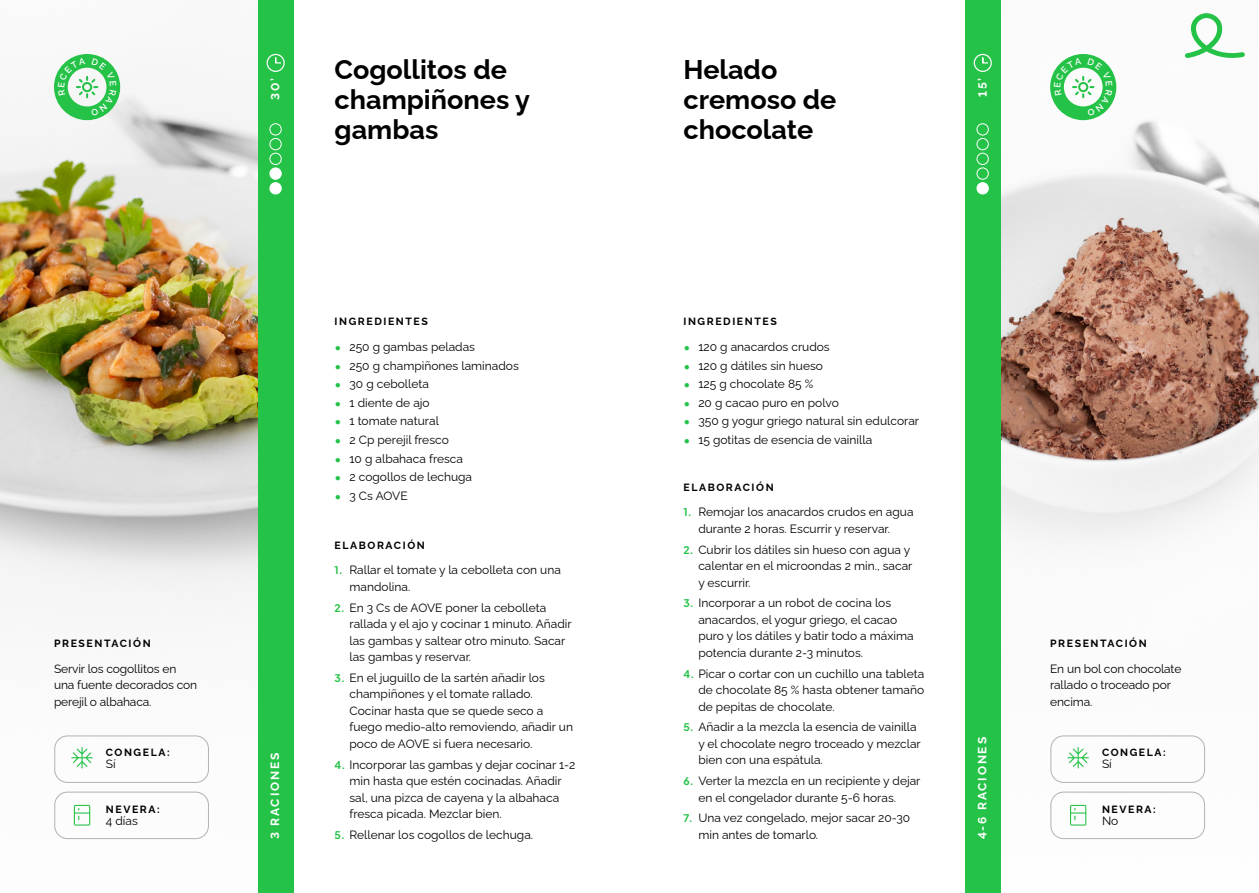
<style>
.page{position:relative;width:1259px;height:893px;background:#fff}
.page>*{position:absolute;margin:0;border:0;box-sizing:border-box;transform-origin:0 0}
.t1{font:700 27px/30px "Raleway";color:#000}
.t2{font:12px/16.5px "Raleway";color:#000}
.t3{font:700 12px "Raleway";letter-spacing:.15em;color:#fff}
.t4{font:700 10.5px "Raleway";letter-spacing:.15em;color:#000}
.s1{font-family:"Plus Jakarta Sans";font-weight:700;font-size:10.5px;color:#24c247}
</style>
<div class="page">
<img style="left:1000px;top:0;width:259px;height:893px">
<img style="left:0;top:54px;width:258px;height:786px">
<svg style="left:74px;top:805px;width:16px;height:21px"></svg>
<div style="left:54px;top:735px;width:155px;height:48px;border:1px solid #b3b2b2;border-radius:13px"></div>
<div style="left:54px;top:792px;width:155px;height:47px;border:1px solid #b3b2b2;border-radius:13px"></div>
<svg style="left:71px;top:747px;width:22px;height:21px"></svg>
<svg style="left:1070px;top:805px;width:16px;height:21px"></svg>
<div style="left:1050px;top:735px;width:155px;height:48px;border:1px solid #b3b2b2;border-radius:13px"></div>
<div style="left:1050px;top:792px;width:155px;height:47px;border:1px solid #b3b2b2;border-radius:13px"></div>
<svg style="left:1067px;top:747px;width:21px;height:21px"></svg>
<div style="left:258px;top:0;width:35px;height:893px;background:#24c247"></div>
<div style="left:270px;top:183px;width:11px;height:11px;background:#fff;border-radius:50%"></div>
<div style="left:270px;top:182px;width:11px;height:12px;border:1px solid #fff;border-radius:50%"></div>
<div style="left:270px;top:153px;width:11px;height:12px;border:1px solid #fff;border-radius:50%"></div>
<div style="left:270px;top:168px;width:11px;height:11px;background:#fff;border-radius:50%"></div>
<div style="left:270px;top:168px;width:11px;height:12px;border:1px solid #fff;border-radius:50%"></div>
<div style="left:270px;top:138px;width:11px;height:12px;border:1px solid #fff;border-radius:50%"></div>
<div style="left:270px;top:123px;width:11px;height:12px;border:1px solid #fff;border-radius:50%"></div>
<div style="left:267px;top:54px;width:18px;height:18px;border:1px solid #fff;border-radius:50%"></div>
<div style="left:275px;top:57px;width:7px;height:7px;border:1px solid #fff"></div>
<div style="left:965px;top:0;width:35px;height:893px;background:#24c247"></div>
<div style="left:977px;top:183px;width:11px;height:11px;background:#fff;border-radius:50%"></div>
<div style="left:976px;top:182px;width:12px;height:12px;border:1px solid #fff;border-radius:50%"></div>
<div style="left:976px;top:153px;width:12px;height:12px;border:1px solid #fff;border-radius:50%"></div>
<div style="left:976px;top:168px;width:12px;height:12px;border:1px solid #fff;border-radius:50%"></div>
<div style="left:976px;top:138px;width:12px;height:12px;border:1px solid #fff;border-radius:50%"></div>
<div style="left:976px;top:123px;width:12px;height:12px;border:1px solid #fff;border-radius:50%"></div>
<div style="left:973px;top:54px;width:19px;height:18px;border:1px solid #fff;border-radius:50%"></div>
<div style="left:982px;top:57px;width:6px;height:7px;border:1px solid #fff"></div>
<div style="left:54px;top:54px;width:66px;height:66px;border:14px solid #24c247;border-radius:50%"></div>
<div style="left:1050px;top:54px;width:66px;height:66px;border:14px solid #24c247;border-radius:50%"></div>
<svg style="left:1184px;top:13px;width:61px;height:45px"></svg>
<svg style="left:58px;top:58px;width:58px;height:58px"></svg>
<svg style="left:1054px;top:58px;width:58px;height:58px"></svg>
<p class="t3" style="left:266px;top:100px;width:23px;rotate:-90deg">30’</p>
<h1 class="t1" style="left:335px;top:52px;width:197px">Cogollitos de champiñones y gambas</h1>
<h1 class="t1" style="left:683px;top:52px;width:154px">Helado cremoso de chocolate</h1>
<p class="t3" style="left:973px;top:97px;width:21px;rotate:-90deg">15’</p>
<p class="t4" style="left:334px;top:313px;width:95px">INGREDIENTES</p>
<p class="t4" style="left:683px;top:313px;width:95px">INGREDIENTES</p>
<p class="t2" style="left:335px;top:337px;width:142px"><span class="s1">•</span> 250 g gambas peladas</p>
<p class="t2" style="left:335px;top:356px;width:186px"><span class="s1">•</span> 250 g champiñones laminados</p>
<p class="t2" style="left:335px;top:374px;width:96px"><span class="s1">•</span> 30 g cebolleta</p>
<p class="t2" style="left:335px;top:393px;width:97px"><span class="s1">•</span> 1 diente de ajo</p>
<p class="t2" style="left:335px;top:412px;width:106px"><span class="s1">•</span> 1 tomate natural</p>
<p class="t2" style="left:335px;top:430px;width:116px"><span class="s1">•</span> 2 Cp perejil fresco</p>
<p class="t2" style="left:335px;top:449px;width:130px"><span class="s1">•</span> 10 g albahaca fresca</p>
<p class="t2" style="left:335px;top:468px;width:139px"><span class="s1">•</span> 2 cogollos de lechuga</p>
<p class="t2" style="left:335px;top:486px;width:75px"><span class="s1">•</span> 3 Cs AOVE</p>
<p class="t2" style="left:683px;top:337px;width:148px"><span class="s1">•</span> 120 g anacardos crudos</p>
<p class="t2" style="left:683px;top:356px;width:141px"><span class="s1">•</span> 120 g dátiles sin hueso</p>
<p class="t2" style="left:683px;top:374px;width:131px"><span class="s1">•</span> 125 g chocolate 85 %</p>
<p class="t2" style="left:683px;top:393px;width:157px"><span class="s1">•</span> 20 g cacao puro en polvo</p>
<p class="t2" style="left:683px;top:412px;width:237px"><span class="s1">•</span> 350 g yogur griego natural sin edulcorar</p>
<p class="t2" style="left:683px;top:430px;width:190px"><span class="s1">•</span> 15 gotitas de esencia de vainilla</p>
<p class="t4" style="left:683px;top:479px;width:92px">ELABORACIÓN</p>
<p class="t4" style="left:54px;top:635px;width:98px">PRESENTACIÓN</p>
<p class="t2" style="left:54px;top:659px;width:145px">Servir los cogollitos en una fuente decorados con perejil o albahaca.</p>
<p class="t4" style="left:106px;top:744px;width:65px">CONGELA:</p>
<p class="t2" style="left:106px;top:755px;width:11px">Sí</p>
<p class="t4" style="left:106px;top:800px;width:55px">NEVERA:</p>
<p class="t2" style="left:106px;top:811px;width:34px">4 días</p>
<p class="t3" style="left:265px;top:839px;width:88px;rotate:-90deg">3 RACIONES</p>
<p class="t4" style="left:334px;top:537px;width:92px">ELABORACIÓN</p>
<p class="t2" style="left:349px;top:561px;width:213px;text-indent:-15px"><span class="s1">1.</span> Rallar el tomate y la cebolleta con una mandolina.</p>
<p class="t2" style="left:349px;top:598px;width:224px;text-indent:-15px"><span class="s1">2.</span> En 3 Cs de AOVE poner la cebolleta rallada y el ajo y cocinar 1 minuto. Añadir las gambas y saltear otro minuto. Sacar las gambas y reservar.</p>
<p class="t2" style="left:349px;top:668px;width:225px;text-indent:-15px"><span class="s1">3.</span> En el juguillo de la sartén añadir los champiñones y el tomate rallado.<br>Cocinar hasta que se quede seco a fuego medio-alto removiendo, añadir un poco de AOVE si fuera necesario.</p>
<p class="t2" style="left:349px;top:755px;width:227px;text-indent:-15px"><span class="s1">4.</span> Incorporar las gambas y dejar cocinar 1-2 min hasta que estén cocinadas. Añadir sal, una pizca de cayena y la albahaca fresca picada. Mezclar bien.</p>
<p class="t2" style="left:334px;top:825px;width:200px"><span class="s1">5.</span> Rellenar los cogollos de lechuga.</p>
<p class="t2" style="left:698px;top:503px;width:217px;text-indent:-15px"><span class="s1">1.</span> Remojar los anacardos crudos en agua durante 2 horas. Escurrir y reservar.</p>
<p class="t2" style="left:698px;top:540px;width:216px;text-indent:-15px"><span class="s1">2.</span> Cubrir los dátiles sin hueso con agua y calentar en el microondas 2 min., sacar y escurrir.</p>
<p class="t2" style="left:698px;top:594px;width:217px;text-indent:-15px"><span class="s1">3.</span> Incorporar a un robot de cocina los anacardos, el yogur griego, el cacao puro y los dátiles y batir todo a máxima potencia durante 2-3 minutos.</p>
<p class="t2" style="left:698px;top:664px;width:227px;text-align:justify;text-indent:-15px"><span class="s1">4.</span> Picar o cortar con un cuchillo una tableta de chocolate 85 % hasta obtener tamaño de pepitas de chocolate.</p>
<p class="t2" style="left:698px;top:718px;width:224px;text-indent:-15px"><span class="s1">5.</span> Añadir a la mezcla la esencia de vainilla y el chocolate negro troceado y mezclar bien con una espátula.</p>
<p class="t2" style="left:698px;top:771px;width:224px;text-indent:-15px"><span class="s1">6.</span> Verter la mezcla en un recipiente y dejar en el congelador durante 5-6 horas.</p>
<p class="t2" style="left:698px;top:809px;width:213px;text-indent:-15px"><span class="s1">7.</span> Una vez congelado, mejor sacar 20-30 min antes de tomarlo.</p>
<p class="t3" style="left:972px;top:839px;width:104px;rotate:-90deg">4-6 RACIONES</p>
<p class="t4" style="left:1050px;top:635px;width:98px">PRESENTACIÓN</p>
<p class="t2" style="left:1050px;top:659px;width:133px">En un bol con chocolate rallado o troceado por encima.</p>
<p class="t4" style="left:1102px;top:744px;width:65px">CONGELA:</p>
<p class="t2" style="left:1102px;top:755px;width:11px">Sí</p>
<p class="t4" style="left:1102px;top:800px;width:55px">NEVERA:</p>
<p class="t2" style="left:1102px;top:811px;width:18px">No</p>
</div>
